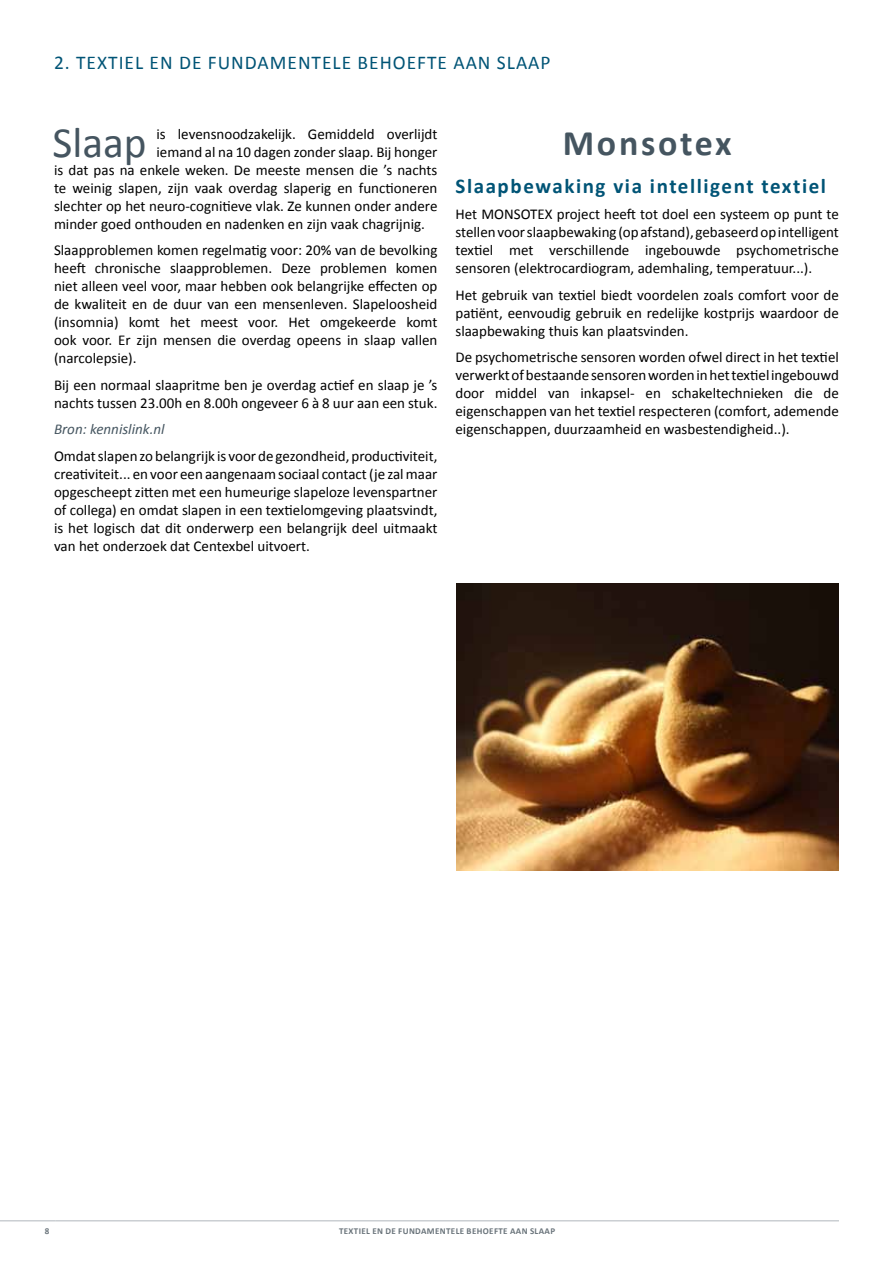
<style>
.page{position:relative;width:893px;height:1263px;background:#fff}
.page>*{position:absolute;margin:0;border:0;box-sizing:border-box;transform-origin:0 0}
.t1{font:43.35px "Calibri";color:#455560}
.t2{font:700 36px "Calibri";letter-spacing:.075em;color:#455560}
.t3{font:700 21px "Calibri";letter-spacing:.075em;color:#005476}
.t4{font:19.5px "Calibri";letter-spacing:.05em;color:#005476}
.t5{font:15px/18px "Calibri";color:#000;text-align:justify}
.t6{font:italic 15px "Calibri";color:#455560}
.t7{font:700 9px "Calibri";letter-spacing:.04em;color:#6a747b}
</style>
<div class="page">
<img style="left:456px;top:583px;width:383px;height:287px">
<hr style="left:0;top:1220px;width:55px;height:1px;background:#b0b7bc">
<hr style="left:55px;top:1220px;width:784px;height:1px;background:#b0b7bc">
<h3 class="t4" style="left:54px;top:50px;width:64px">2. Textiel</h3>
<h3 class="t4" style="left:150px;top:50px;width:109px">en de fundame</h3>
<h3 class="t4" style="left:298px;top:50px;width:25px">ntele</h3>
<h3 class="t4" style="left:358px;top:50px;width:13px">behoe</h3>
<h3 class="t4" style="left:417px;top:50px;width:135px">fte aan slaap</h3>
<h1 class="t1" style="left:52px;top:116px;width:96px">Slaap</h1>
<p class="t5" style="left:156px;top:124px;width:282px">is levensnoodzakelijk. Gemiddeld overlijdt</p>
<p class="t5" style="left:156px;top:142px;width:282px">iemand al na 10 dagen zonder slaap. Bij honger</p>
<p class="t5" style="left:54px;top:160px;width:385px">is dat pas na enkele weken. De meeste mensen die ’s nachts</p>
<p class="t5" style="left:54px;top:178px;width:385px">te weinig slapen, zijn vaak overdag slaperig en functioneren</p>
<p class="t5" style="left:54px;top:196px;width:385px">slechter op het neuro-cognitieve vlak. Ze kunnen onder andere</p>
<p class="t5" style="left:54px;top:214px;width:372px">minder goed onthouden en nadenken en zijn vaak chagrijnig.</p>
<p class="t5" style="left:54px;top:241px;width:385px">Slaapproblemen komen regelmatig voor: 20% van de bevolking heeft chronische slaapproblemen. Deze problemen komen niet alleen veel voor, maar hebben ook belangrijke effecten op de kwaliteit en de duur van een mensenleven. Slapeloosheid (insomnia) komt het meest voor. Het omgekeerde komt ook voor. Er zijn mensen die overdag opeens in slaap vallen (narcolepsie).</p>
<p class="t5" style="left:54px;top:375px;width:385px">Bij een normaal slaapritme ben je overdag actief en slaap je ’s nachts tussen 23.00h en 8.00h ongeveer 6 à 8 uur aan een stuk.</p>
<p class="t6" style="left:54px;top:420px;width:112px">Bron: kennislink.nl</p>
<p class="t5" style="left:54px;top:446px;width:385px">Omdat slapen zo belangrijk is voor de gezondheid, productiviteit, creativiteit... en voor een aangenaam sociaal contact (je zal maar opgescheept zitten met een humeurige slapeloze levenspartner of collega) en omdat slapen in een textielomgeving plaatsvindt, is het logisch dat dit onderwerp een belangrijk deel uitmaakt van het onderzoek dat Centexbel uitvoert.</p>
<h2 class="t2" style="left:563px;top:120px;width:170px">MONSOTEX</h2>
<h3 class="t3" style="left:455px;top:173px;width:372px">SLAAPBEWAKING VIA INTELLIGENT TEXTIEL</h3>
<p class="t5" style="left:455px;top:204px;width:385px">Het MONSOTEX project heeft tot doel een systeem op punt te stellen voor slaapbewaking (op afstand), gebaseerd op intelligent textiel met verschillende ingebouwde psychometrische sensoren (elektrocardiogram, ademhaling, temperatuur...).</p>
<p class="t5" style="left:455px;top:285px;width:385px">Het gebruik van textiel biedt voordelen zoals comfort voor de patiënt, eenvoudig gebruik en redelijke kostprijs waardoor de slaapbewaking thuis kan plaatsvinden.</p>
<p class="t5" style="left:455px;top:347px;width:385px">De psychometrische sensoren worden ofwel direct in het textiel verwerkt of bestaande sensoren worden in het textiel ingebouwd door middel van inkapsel- en schakeltechnieken die de eigenschappen van het textiel respecteren (comfort, ademende eigenschappen, duurzaamheid en wasbestendigheid..).</p>
<p class="t7" style="left:45px;top:1225px;width:6px">8</p>
<p class="t7" style="left:339px;top:1225px;width:218px">TEXTIEL EN DE FUNDAMENTELE BEHOEFTE AAN SLAAP</p>
</div>
